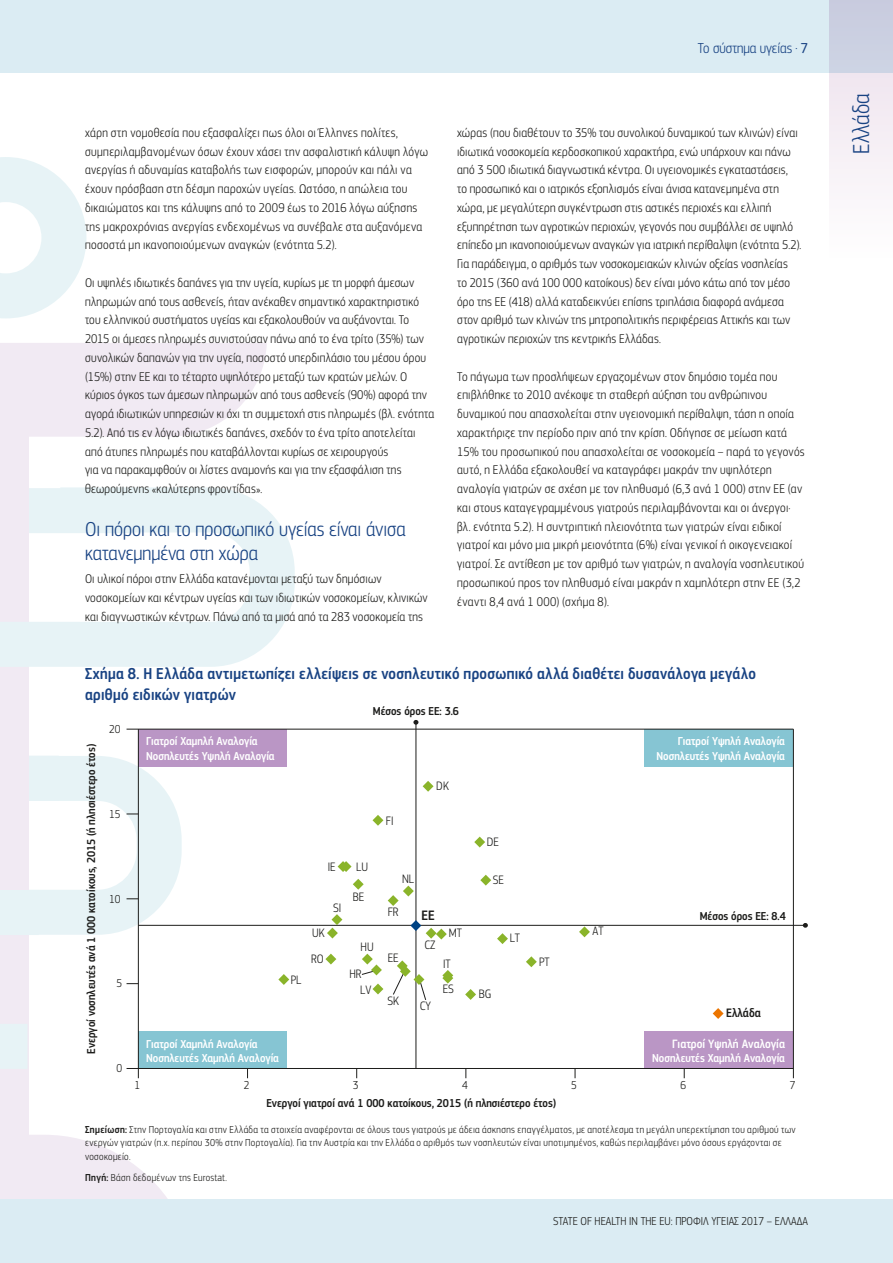
<style>
.page{position:relative;width:893px;height:1263px;background:#fff}
.page>*{position:absolute;margin:0;border:0;box-sizing:border-box;transform-origin:0 0}
.t1{font:300 24px "PF Square Sans Cond Pro";color:#194383}
.t2{font:300 21px/24px "PF Square Sans Cond Pro";color:#194383}
.t3{font:500 16.5px/21px "PF Square Sans Cond Pro";letter-spacing:.015em;color:#194383}
.t4{font:300 15px "PF Square Sans Cond Pro";color:#194383}
.t5{font:500 14.25px "PF Square Sans Cond Pro";color:#1d1d1b}
.t6{font:300 13.2px/18.8px "PF Square Sans Cond Pro";letter-spacing:.02em;color:#1d1d1b}
.t7{font:300 12.75px "PF Square Sans Cond Pro";color:#1d1d1b}
.t8{font:500 12.75px "PF Square Sans Cond Pro";color:#1d1d1b}
.t9{font:500 12.6px "PF Square Sans Cond Pro";color:#fff}
.t10{font:500 12px/14.1px "PF Square Sans Cond Pro";color:#fff}
.t11{font:500 12px "PF Square Sans Cond Pro";color:#1d1d1b}
.t12{font:300 12px "PF Square Sans Cond Pro";color:#1d1d1b}
.t13{font:300 10.5px/13.5px "PF Square Sans Cond Pro";letter-spacing:.035em;color:#1d1d1b}
.s1{font-weight:400}
.s2{font-weight:500}
</style>
<div class="page">
<div style="left:0;top:429px;width:29px;height:732px;background:#f1eaf3"></div>
<svg style="left:0;top:343px;width:267px;height:94px;background:#f2ebf3"></svg>
<svg style="left:29px;top:487px;width:266px;height:180px"></svg>
<svg style="left:0;top:157px;width:86px;height:161px"></svg>
<svg style="left:0;top:1135px;width:168px;height:64px"></svg>
<div style="left:829px;top:0;width:64px;height:258px;background:#f7f2f7"></div>
<div style="left:0;top:0;width:893px;height:72px;background:#dbecf3"></div>
<div style="left:0;top:1199px;width:893px;height:64px;background:#dbecf3"></div>
<hr style="left:138px;top:925px;width:667px;height:1px;background:#1d1d1b">
<div style="left:138px;top:729px;width:149px;height:37px;background:#ba96c5"></div>
<div style="left:138px;top:1031px;width:149px;height:37px;background:#86c5d3"></div>
<div style="left:645px;top:729px;width:148px;height:37px;background:#86c5d3"></div>
<div style="left:645px;top:1031px;width:148px;height:37px;background:#ba96c5"></div>
<hr style="left:127px;top:729px;width:666px;height:1px;background:#1d1d1b">
<svg style="left:29px;top:622px;width:153px;height:447px"></svg>
<hr style="left:127px;top:1068px;width:666px;height:1px;background:#1d1d1b">
<hr style="left:793px;top:729px;width:1px;height:349px;background:#1d1d1b">
<hr style="left:138px;top:729px;width:1px;height:349px;background:#1d1d1b">
<hr style="left:416px;top:722px;width:1px;height:346px;background:#1d1d1b">
<svg style="left:413px;top:720px;width:5px;height:5px"></svg>
<svg style="left:803px;top:923px;width:5px;height:5px"></svg>
<svg style="left:579px;top:926px;width:11px;height:11px"></svg>
<svg style="left:353px;top:879px;width:11px;height:11px"></svg>
<svg style="left:465px;top:989px;width:11px;height:11px"></svg>
<svg style="left:423px;top:781px;width:11px;height:11px"></svg>
<svg style="left:373px;top:815px;width:10px;height:11px"></svg>
<svg style="left:474px;top:837px;width:11px;height:10px"></svg>
<svg style="left:713px;top:1008px;width:11px;height:11px"></svg>
<svg style="left:361px;top:954px;width:21px;height:21px"></svg>
<svg style="left:373px;top:983px;width:10px;height:11px"></svg>
<svg style="left:497px;top:933px;width:11px;height:11px"></svg>
<svg style="left:410px;top:920px;width:37px;height:19px"></svg>
<svg style="left:388px;top:885px;width:26px;height:21px"></svg>
<svg style="left:278px;top:974px;width:11px;height:11px"></svg>
<svg style="left:526px;top:956px;width:11px;height:11px"></svg>
<svg style="left:325px;top:954px;width:11px;height:10px"></svg>
<svg style="left:480px;top:875px;width:11px;height:10px"></svg>
<svg style="left:327px;top:914px;width:15px;height:24px"></svg>
<svg style="left:393px;top:960px;width:33px;height:40px"></svg>
<svg style="left:338px;top:861px;width:14px;height:11px"></svg>
<svg style="left:442px;top:970px;width:11px;height:13px"></svg>
<p class="t4" style="left:698px;top:40px;width:112px">Το σύστημα υγείας . <span class="s1">7</span></p>
<p class="t6" style="left:85px;top:123px;width:344px">χάρη στη νομοθεσία που εξασφαλίζει πως όλοι οι Έλληνες πολίτες, συμπεριλαμβανομένων όσων έχουν χάσει την ασφαλιστική κάλυψη λόγω ανεργίας ή αδυναμίας καταβολής των εισφορών, μπορούν και πάλι να έχουν πρόσβαση στη δέσμη παροχών υγείας. Ωστόσο, η απώλεια του δικαιώματος και της κάλυψης από το 2009 έως το 2016 λόγω αύξησης της μακροχρόνιας ανεργίας ενδεχομένως να συνέβαλε στα αυξανόμενα ποσοστά μη ικανοποιούμενων αναγκών (ενότητα 5.2).</p>
<p class="t6" style="left:85px;top:273px;width:351px">Οι υψηλές ιδιωτικές δαπάνες για την υγεία, κυρίως με τη μορφή άμεσων πληρωμών από τους ασθενείς, ήταν ανέκαθεν σημαντικό χαρακτηριστικό του ελληνικού συστήματος υγείας και εξακολουθούν να αυξάνονται. Το 2015 οι άμεσες πληρωμές συνιστούσαν πάνω από το ένα τρίτο (35%) των συνολικών δαπανών για την υγεία, ποσοστό υπερδιπλάσιο του μέσου όρου (15%) στην ΕΕ και το τέταρτο υψηλότερο μεταξύ των κρατών μελών. Ο κύριος όγκος των άμεσων πληρωμών από τους ασθενείς (90%) αφορά την αγορά ιδιωτικών υπηρεσιών κι όχι τη συμμετοχή στις πληρωμές (βλ. ενότητα 5.2). Από τις εν λόγω ιδιωτικές δαπάνες, σχεδόν το ένα τρίτο αποτελείται από άτυπες πληρωμές που καταβάλλονται κυρίως σε χειρουργούς<br>για να παρακαμφθούν οι λίστες αναμονής και για την εξασφάλιση της θεωρούμενης «καλύτερης φροντίδας».</p>
<h2 class="t2" style="left:85px;top:517px;width:322px">Οι πόροι και το προσωπικό υγείας είναι άνισα κατανεμημένα στη χώρα</h2>
<p class="t6" style="left:85px;top:569px;width:344px">Οι υλικοί πόροι στην Ελλάδα κατανέμονται μεταξύ των δημόσιων νοσοκομείων και κέντρων υγείας και των ιδιωτικών νοσοκομείων, κλινικών και διαγνωστικών κέντρων. Πάνω από τα μισά από τα 283 νοσοκομεία της</p>
<p class="t6" style="left:457px;top:123px;width:346px">χώρας (που διαθέτουν το 35% του συνολικού δυναμικού των κλινών) είναι ιδιωτικά νοσοκομεία κερδοσκοπικού χαρακτήρα, ενώ υπάρχουν και πάνω από 3 500 ιδιωτικά διαγνωστικά κέντρα. Οι υγειονομικές εγκαταστάσεις,<br>το προσωπικό και ο ιατρικός εξοπλισμός είναι άνισα κατανεμημένα στη χώρα, με μεγαλύτερη συγκέντρωση στις αστικές περιοχές και ελλιπή εξυπηρέτηση των αγροτικών περιοχών, γεγονός που συμβάλλει σε υψηλό επίπεδο μη ικανοποιούμενων αναγκών για ιατρική περίθαλψη (ενότητα 5.2).<br>Για παράδειγμα, ο αριθμός των νοσοκομειακών κλινών οξείας νοσηλείας<br>το 2015 (360 ανά 100 000 κατοίκους) δεν είναι μόνο κάτω από τον μέσο όρο της ΕΕ (418) αλλά καταδεικνύει επίσης τριπλάσια διαφορά ανάμεσα στον αριθμό των κλινών της μητροπολιτικής περιφέρειας Αττικής και των αγροτικών περιοχών της κεντρικής Ελλάδας.</p>
<p class="t6" style="left:457px;top:367px;width:349px">Το πάγωμα των προσλήψεων εργαζομένων στον δημόσιο τομέα που επιβλήθηκε το 2010 ανέκοψε τη σταθερή αύξηση του ανθρώπινου δυναμικού που απασχολείται στην υγειονομική περίθαλψη, τάση η οποία χαρακτήριζε την περίοδο πριν από την κρίση. Οδήγησε σε μείωση κατά 15% του προσωπικού που απασχολείται σε νοσοκομεία – παρά το γεγονός αυτό, η Ελλάδα εξακολουθεί να καταγράφει μακράν την υψηλότερη αναλογία γιατρών σε σχέση με τον πληθυσμό (6,3 ανά 1 000) στην ΕΕ (αν και στους καταγεγραμμένους γιατρούς περιλαμβάνονται και οι άνεργοι· βλ. ενότητα 5.2). Η συντριπτική πλειονότητα των γιατρών είναι ειδικοί γιατροί και μόνο μια μικρή μειονότητα (6%) είναι γενικοί ή οικογενειακοί γιατροί. Σε αντίθεση με τον αριθμό των γιατρών, η αναλογία νοσηλευτικού προσωπικού προς τον πληθυσμό είναι μακράν η χαμηλότερη στην ΕΕ (3,2 έναντι 8,4 ανά 1 000) (σχήμα 8).</p>
<p class="t3" style="left:85px;top:663px;width:672px">Σχήμα 8. Η Ελλάδα αντιμετωπίζει ελλείψεις σε νοσηλευτικό προσωπικό αλλά διαθέτει δυσανάλογα μεγάλο αριθμό ειδικών γιατρών</p>
<p class="t10" style="left:146px;top:735px;width:130px">Γιατροί Χαµηλή Αναλογία<br>Νοσηλευτές Υψηλή Αναλογία</p>
<p class="t11" style="left:373px;top:704px;width:88px">Μέσος όρος ΕΕ: 3.6</p>
<p class="t12" style="left:109px;top:722px;width:13px">20</p>
<p class="t10" style="left:656px;top:735px;width:130px;text-align:right">Γιατροί Υψηλή Αναλογία<br>Νοσηλευτές Υψηλή Αναλογία</p>
<p class="t11" style="left:84px;top:1053px;width:311px;rotate:-90deg">Ενεργοί νοσηλευτές ανά 1 000 κατοίκους, 2015 (ή πλησιέστερο έτος)</p>
<p class="t7" style="left:436px;top:779px;width:14px">DK</p>
<p class="t12" style="left:109px;top:807px;width:13px">15</p>
<p class="t7" style="left:386px;top:814px;width:9px">FI</p>
<p class="t7" style="left:487px;top:835px;width:14px">DE</p>
<p class="t7" style="left:328px;top:859px;width:9px">IE</p>
<p class="t7" style="left:356px;top:859px;width:13px">LU</p>
<p class="t7" style="left:402px;top:872px;width:14px">NL</p>
<p class="t7" style="left:493px;top:872px;width:13px">SE</p>
<p class="t7" style="left:353px;top:889px;width:13px">BE</p>
<p class="t12" style="left:109px;top:892px;width:13px">10</p>
<p class="t7" style="left:333px;top:901px;width:10px">SI</p>
<p class="t7" style="left:388px;top:905px;width:12px">FR</p>
<p class="t11" style="left:700px;top:908px;width:88px">Μέσος όρος ΕΕ: 8.4</p>
<p class="t5" style="left:422px;top:907px;width:15px">EE</p>
<p class="t7" style="left:592px;top:924px;width:13px">AT</p>
<p class="t7" style="left:449px;top:925px;width:15px">MT</p>
<p class="t7" style="left:312px;top:926px;width:14px">UK</p>
<p class="t7" style="left:510px;top:931px;width:12px">LT</p>
<p class="t7" style="left:424px;top:938px;width:13px">CZ</p>
<p class="t7" style="left:361px;top:939px;width:15px">HU</p>
<p class="t7" style="left:388px;top:951px;width:12px">EE</p>
<p class="t7" style="left:311px;top:952px;width:14px">RO</p>
<p class="t7" style="left:539px;top:955px;width:12px">PT</p>
<p class="t7" style="left:387px;top:993px;width:13px">SK</p>
<p class="t7" style="left:443px;top:957px;width:9px">IT</p>
<p class="t7" style="left:349px;top:967px;width:14px">HR</p>
<p class="t7" style="left:291px;top:972px;width:12px">PL</p>
<p class="t12" style="left:116px;top:976px;width:7px">5</p>
<p class="t7" style="left:443px;top:982px;width:13px">ES</p>
<p class="t7" style="left:360px;top:982px;width:13px">LV</p>
<p class="t7" style="left:479px;top:987px;width:14px">BG</p>
<p class="t7" style="left:420px;top:999px;width:13px">CY</p>
<p class="t8" style="left:726px;top:1005px;width:36px">Ελλάδα</p>
<p class="t9" style="left:672px;top:1036px;width:114px">Γιατροί Υψηλή Αναλογία</p>
<p class="t10" style="left:652px;top:1051px;width:134px">Νοσηλευτές Χαµηλή Αναλογία</p>
<p class="t10" style="left:146px;top:1037px;width:134px">Γιατροί Χαµηλή Αναλογία<br>Νοσηλευτές Χαµηλή Αναλογία</p>
<p class="t12" style="left:116px;top:1061px;width:7px">0</p>
<p class="t12" style="left:135px;top:1079px;width:7px">1</p>
<p class="t12" style="left:244px;top:1079px;width:7px">2</p>
<p class="t12" style="left:353px;top:1079px;width:7px">3</p>
<p class="t12" style="left:462px;top:1079px;width:7px">4</p>
<p class="t12" style="left:571px;top:1079px;width:7px">5</p>
<p class="t12" style="left:680px;top:1079px;width:7px">6</p>
<p class="t12" style="left:790px;top:1079px;width:7px">7</p>
<p class="t11" style="left:266px;top:1096px;width:291px">Ενεργοί γιατροί ανά 1 000 κατοίκους, 2015 (ή πλησιέστερο έτος)</p>
<p class="t13" style="left:85px;top:1123px;width:712px"><span class="s2">Σημείωση:</span> Στην Πορτογαλία και στην Ελλάδα τα στοιχεία αναφέρονται σε όλους τους γιατρούς με άδεια άσκησης επαγγέλματος, με αποτέλεσμα τη μεγάλη υπερεκτίμηση του αριθμού των ενεργών γιατρών (π.χ. περίπου 30% στην Πορτογαλία). Για την Αυστρία και την Ελλάδα ο αριθμός των νοσηλευτών είναι υποτιμημένος, καθώς περιλαμβάνει μόνο όσους εργάζονται σε νοσοκομείο.</p>
<p class="t13" style="left:85px;top:1171px;width:144px"><span class="s2">Πηγή:</span> Βάση δεδομένων της Eurostat.</p>
<p class="t12" style="left:553px;top:1214px;width:256px">STATE OF HEALTH IN THE EU: ΠΡΟΦΙΛ ΥΓΕΙΑΣ 2017 – ΕΛΛΑΔΑ</p>
<h1 class="t1" style="left:848px;top:154px;width:62px;rotate:-90deg">Ελλάδα</h1>
</div>
